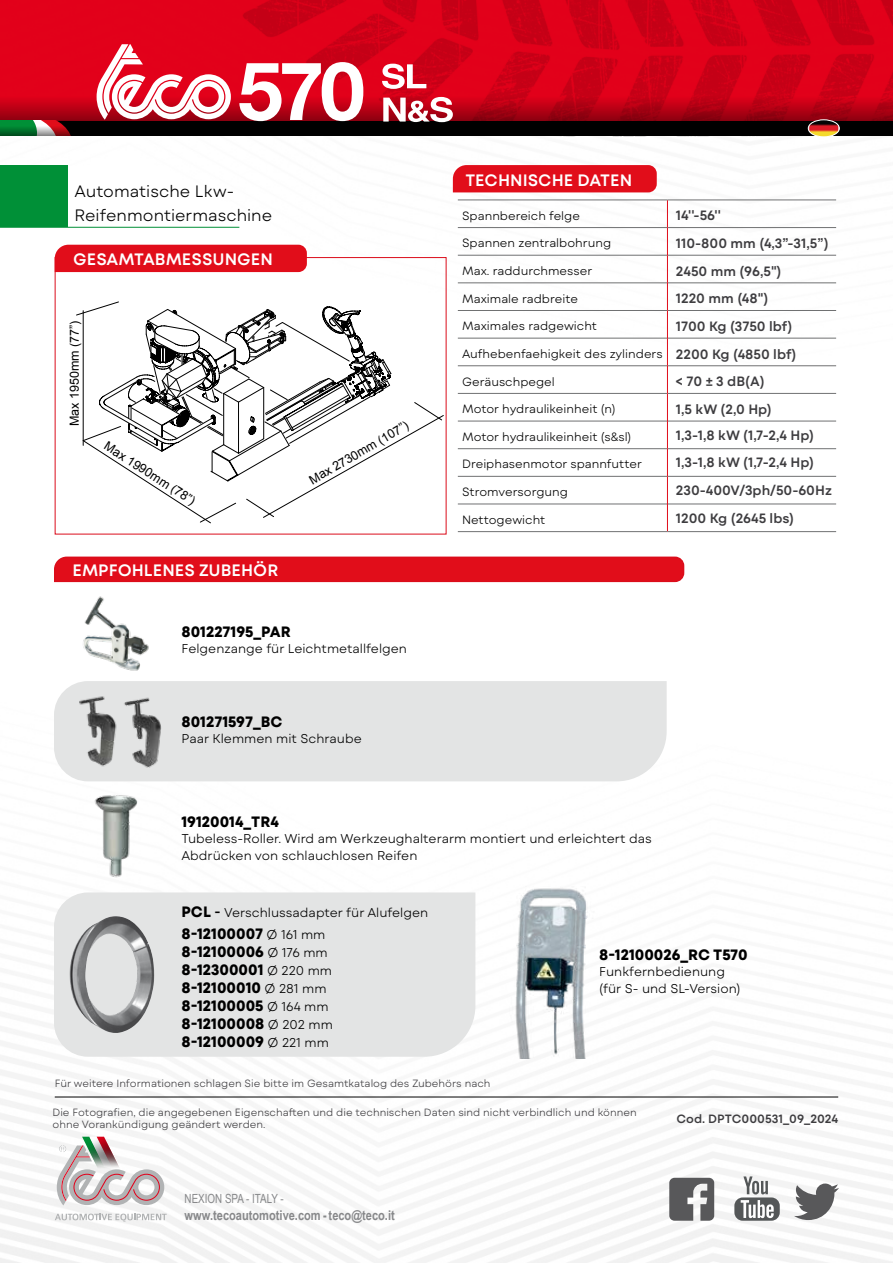
<style>
.page{position:relative;width:893px;height:1263px;background:#fff}
.page>*{position:absolute;margin:0;border:0;box-sizing:border-box;transform-origin:0 0}
.t1{font:300 16.5px/24px "Mont Blanc";color:#000}
.t2{font:600 16.5px "Mont Blanc";color:#fff}
.t3{font:16.5px "Mont Blanc Var";color:#fff}
.t4{font:700 15px/18px "Mont Blanc";color:#000}
.t5{font:600 13.5px "Mont Blanc";color:#3e3d40}
.t6{font:700 13.5px "Arial Narrow";color:#87888a}
.t7{font:300 12.75px/16.5px "Mont Blanc";color:#000}
.t8{font:12.6px "Arial Narrow";color:#87888a;scale:.95 1}
.t9{font:12.45px "Arial";color:#000}
.t10{font:300 12px "Mont Blanc";color:#000}
.t11{font:600 12px "Mont Blanc";color:#3e3d40}
.t12{font:300 10.5px/12.6px "Mont Blanc";color:#3e3d40}
.s1{font-weight:600;font-size:13.5px;color:#3e3d40}
.s2{font-weight:700;font-size:15px}
.s3{font-weight:600;font-size:13.5px}
.s4{font-weight:300;font-size:12.75px}
</style>
<div class="page">
<img style="left:0;top:136px;width:893px;height:1127px">
<div style="left:0;top:0;width:220px;height:44px;background:#e2001a"></div>
<img style="left:220px;top:0;width:673px;height:121px">
<div style="left:0;top:121px;width:893px;height:15px;background:#000"></div>
<svg style="left:0;top:44px;width:231px;height:92px"></svg>
<svg style="left:239px;top:62px;width:124px;height:59px"></svg>
<svg style="left:383px;top:97px;width:70px;height:25px"></svg>
<svg style="left:382px;top:64px;width:44px;height:25px"></svg>
<div style="left:54px;top:681px;width:613px;height:100px;background:#e3e4e4"></div>
<div style="left:54px;top:892px;width:421px;height:165px;background:#e3e4e4"></div>
<hr style="left:55px;top:1096px;width:783px;height:1px;background:#000">
<svg style="left:55px;top:1213px;width:112px;height:8px"></svg>
<svg style="left:57px;top:1137px;width:107px;height:68px"></svg>
<svg style="left:794px;top:1183px;width:45px;height:37px"></svg>
<div style="left:734px;top:1197px;width:46px;height:24px;background:#545758;border-radius:8px"></div>
<svg style="left:743px;top:1176px;width:25px;height:18px"></svg>
<svg style="left:741px;top:1200px;width:33px;height:18px"></svg>
<svg style="left:669px;top:1178px;width:45px;height:43px"></svg>
<div style="left:0;top:165px;width:67px;height:62px;background:#009037"></div>
<svg style="left:76px;top:301px;width:368px;height:223px"></svg>
<img style="left:72px;top:589px;width:83px;height:84px">
<img style="left:87px;top:788px;width:63px;height:95px">
<img style="left:70px;top:916px;width:84px;height:118px">
<img style="left:64px;top:688px;width:110px;height:88px">
<img style="left:500px;top:886px;width:99px;height:173px">
<div style="left:55px;top:245px;width:252px;height:27px;background:#e10d1a"></div>
<div style="left:453px;top:165px;width:204px;height:27px;background:#e10d1a"></div>
<div style="left:808px;top:120px;width:31px;height:17px;background:#c3c3c3;border-radius:50%"></div>
<img style="left:809px;top:120px;width:29px;height:17px">
<div style="left:808px;top:119px;width:32px;height:18px;border:1px solid #fff;border-radius:50%"></div>
<hr style="left:0;top:227px;width:239px;height:1px;background:#009037">
<hr style="left:458px;top:200px;width:209px;height:1px;background:#707172">
<hr style="left:667px;top:200px;width:169px;height:1px;background:#707172">
<hr style="left:458px;top:227px;width:209px;height:1px;background:#707172">
<hr style="left:668px;top:227px;width:168px;height:1px;background:#707172">
<hr style="left:458px;top:255px;width:209px;height:1px;background:#707172">
<hr style="left:668px;top:255px;width:168px;height:1px;background:#707172">
<hr style="left:458px;top:282px;width:209px;height:1px;background:#707172">
<hr style="left:668px;top:282px;width:168px;height:1px;background:#707172">
<hr style="left:458px;top:310px;width:209px;height:1px;background:#707172">
<hr style="left:668px;top:310px;width:168px;height:1px;background:#707172">
<hr style="left:458px;top:338px;width:209px;height:1px;background:#707172">
<hr style="left:668px;top:338px;width:168px;height:1px;background:#707172">
<hr style="left:458px;top:365px;width:209px;height:1px;background:#707172">
<hr style="left:668px;top:365px;width:168px;height:1px;background:#707172">
<hr style="left:458px;top:393px;width:209px;height:1px;background:#707172">
<hr style="left:668px;top:393px;width:168px;height:1px;background:#707172">
<hr style="left:458px;top:421px;width:209px;height:1px;background:#707172">
<hr style="left:668px;top:421px;width:168px;height:1px;background:#707172">
<hr style="left:458px;top:448px;width:209px;height:1px;background:#707172">
<hr style="left:668px;top:448px;width:168px;height:1px;background:#707172">
<hr style="left:458px;top:476px;width:209px;height:1px;background:#707172">
<hr style="left:668px;top:476px;width:168px;height:1px;background:#707172">
<hr style="left:458px;top:504px;width:209px;height:1px;background:#707172">
<hr style="left:668px;top:504px;width:168px;height:1px;background:#707172">
<hr style="left:458px;top:531px;width:209px;height:1px;background:#707172">
<hr style="left:667px;top:531px;width:169px;height:1px;background:#707172">
<svg style="left:667px;top:200px;width:1px;height:331px"></svg>
<svg style="left:53px;top:556px;width:632px;height:27px"></svg>
<h1 class="t1" style="left:74px;top:179px;width:199px">Automatische Lkw-<br>Reifenmontiermaschine</h1>
<h1 class="t2" style="left:73px;top:249px;width:201px">GESAMTABMESSUNGEN</h1>
<p class="t9" style="left:66px;top:426px;width:107px;rotate:-90deg">Max 1950mm (77”)</p>
<p class="t9" style="left:110px;top:437px;width:107px;rotate:33deg">Max 1990mm (78”)</p>
<h1 class="t3" style="left:72px;top:559px;width:207px">EMPFOHLENES ZUBEHÖR</h1>
<p class="t9" style="left:306px;top:474px;width:114px;rotate:-30deg">Max 2730mm (107”)</p>
<p class="t4" style="left:181px;top:623px;width:111px">801227195_PAR</p>
<p class="t7" style="left:181px;top:641px;width:227px">Felgenzange für Leichtmetallfelgen</p>
<p class="t4" style="left:181px;top:713px;width:103px">801271597_BC</p>
<p class="t7" style="left:181px;top:731px;width:182px">Paar Klemmen mit Schraube</p>
<h1 class="t2" style="left:465px;top:169px;width:168px">TECHNISCHE DATEN</h1>
<p class="t10" style="left:462px;top:208px;width:119px">Spannbereich felge</p>
<p class="t5" style="left:676px;top:207px;width:46px">14''-56''</p>
<p class="t10" style="left:462px;top:236px;width:151px">Spannen zentralbohrung</p>
<p class="t5" style="left:676px;top:235px;width:154px">110-800 mm (4,3”-31,5”)</p>
<p class="t10" style="left:462px;top:263px;width:132px">Max. raddurchmesser</p>
<p class="t5" style="left:676px;top:262px;width:107px">2450 mm (96,5")</p>
<p class="t10" style="left:462px;top:291px;width:117px">Maximale radbreite</p>
<p class="t5" style="left:676px;top:290px;width:94px">1220 mm (48")</p>
<p class="t10" style="left:462px;top:318px;width:136px">Maximales radgewicht</p>
<p class="t5" style="left:676px;top:318px;width:118px">1700 Kg (3750 lbf)</p>
<p class="t10" style="left:462px;top:346px;width:336px">Aufhebenfaehigkeit des zylinders <span class="s1">2200 Kg (4850 lbf)</span></p>
<p class="t10" style="left:462px;top:374px;width:94px">Geräuschpegel</p>
<p class="t5" style="left:676px;top:373px;width:90px">&lt; 70 ± 3 dB(A)</p>
<p class="t10" style="left:462px;top:401px;width:155px">Motor hydraulikeinheit (n)</p>
<p class="t5" style="left:676px;top:401px;width:97px">1,5 kW (2,0 Hp)</p>
<p class="t10" style="left:462px;top:429px;width:171px">Motor hydraulikeinheit (s&amp;sl)</p>
<p class="t5" style="left:676px;top:426px;width:139px">1,3-1,8 kW (1,7-2,4 Hp)</p>
<p class="t10" style="left:462px;top:457px;width:181px">Dreiphasenmotor spannfutter</p>
<p class="t5" style="left:676px;top:454px;width:139px">1,3-1,8 kW (1,7-2,4 Hp)</p>
<p class="t10" style="left:462px;top:484px;width:107px">Stromversorgung</p>
<p class="t5" style="left:676px;top:481px;width:157px">230-400V/3ph/50-60Hz</p>
<p class="t10" style="left:462px;top:512px;width:85px">Nettogewicht</p>
<p class="t5" style="left:676px;top:509px;width:120px">1200 Kg (2645 lbs)</p>
<p class="t4" style="left:181px;top:813px;width:99px">19120014_TR4</p>
<p class="t7" style="left:181px;top:830px;width:472px">Tubeless-Roller. Wird am Werkzeughalterarm montiert und erleichtert das<br>Abdrücken von schlauchlosen Reifen</p>
<p class="t7" style="left:181px;top:904px;width:248px"><span class="s2">PCL</span> <span class="s3">-</span> Verschlussadapter für Alufelgen</p>
<p class="t4" style="left:181px;top:925px;width:153px">8-12100007 <span class="s4">Ø 161 mm<br></span>8-12100006 <span class="s4">Ø 176 mm<br></span>8-12300001 <span class="s4">Ø 220 mm<br></span>8-12100010 <span class="s4">Ø 281 mm<br></span>8-12100005 <span class="s4">Ø 164 mm<br></span>8-12100008 <span class="s4">Ø 202 mm<br></span>8-12100009 <span class="s4">Ø 221 mm</span></p>
<p class="t12" style="left:55px;top:1077px;width:437px">Für weitere Informationen schlagen Sie bitte im Gesamtkatalog des Zubehörs nach</p>
<p class="t4" style="left:599px;top:946px;width:150px">8-12100026_RC T570</p>
<p class="t7" style="left:599px;top:964px;width:143px">Funkfernbedienung (für S- und SL-Version)</p>
<p class="t12" style="left:52px;top:1106px;width:586px">Die Fotografien, die angegebenen Eigenschaften und die technischen Daten sind nicht verbindlich und können ohne Vorankündigung geändert werden.</p>
<p class="t8" style="left:185px;top:1190px;width:106px">NEXION SPA - ITALY -</p>
<p class="t6" style="left:185px;top:1204px;width:212px">www.tecoautomotive.com - teco@teco.it</p>
<p class="t11" style="left:676px;top:1111px;width:163px">Cod. DPTC000531_09_2024</p>
</div>
